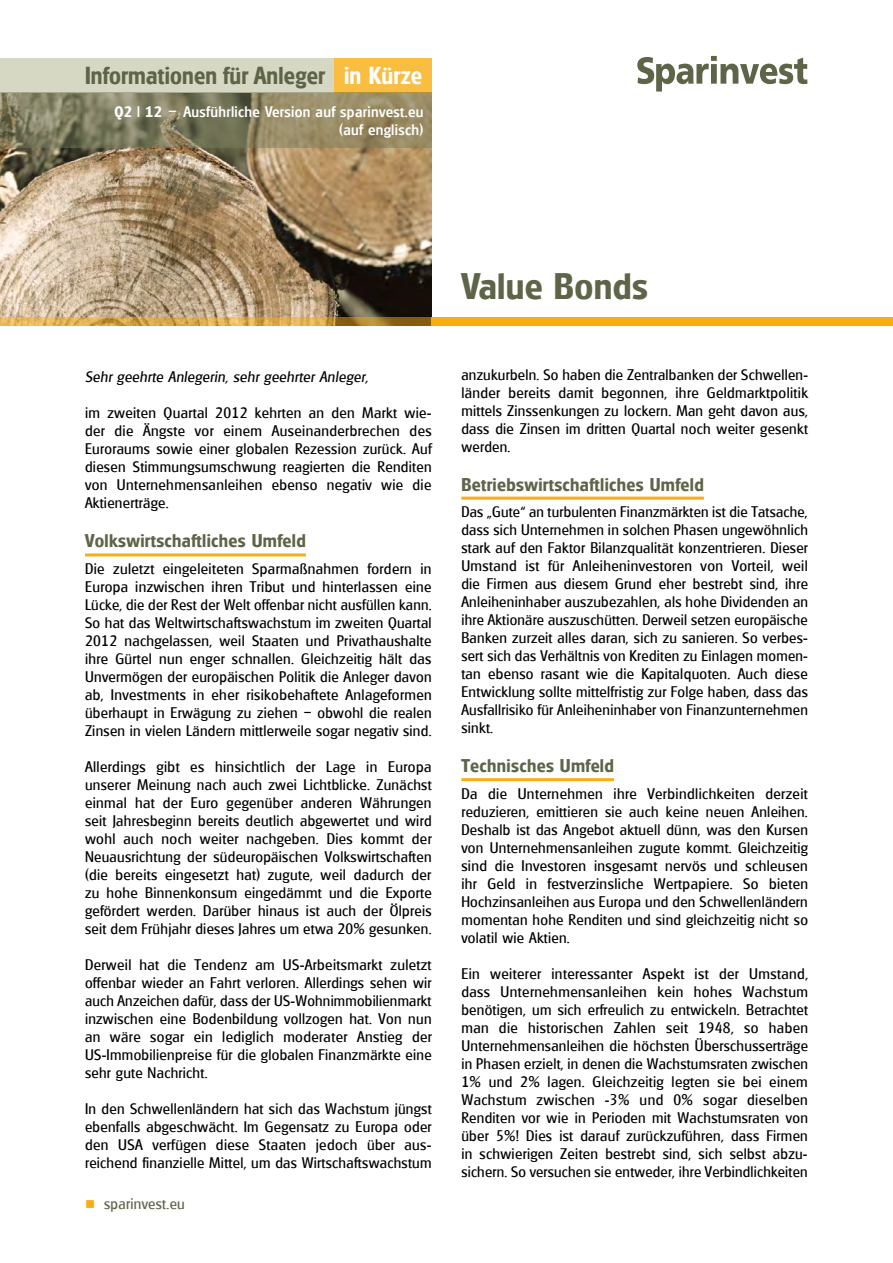
<style>
.page{position:relative;width:893px;height:1263px;background:#fff}
.page>*{position:absolute;margin:0;border:0;box-sizing:border-box;transform-origin:0 0}
.Main_Headline_GER{font:600 36px "Glasgow";letter-spacing:.01em;color:#5d6447}
.Typetitle_1_GER{font:600 24px "Glasgow";letter-spacing:.01em;color:#5d6447;scale:.94 1}
.Heading_1_GER{font:600 18px "Glasgow";letter-spacing:.02em;color:#5d6447}
.t1{font:15px/18px "Glasgow";letter-spacing:.02em;color:#000;text-align:justify}
.t2{font:500 15px "Glasgow";letter-spacing:.025em;color:#fff}
.t3{font:italic 15px "Glasgow";letter-spacing:.02em;color:#000}
.t4{font:15px "Glasgow";letter-spacing:.02em;color:#5d6447}
.s1{color:#fff}
.s2{font-weight:600}
</style>
<div class="page">
<svg style="left:637px;top:56px;width:170px;height:36px"></svg>
<img style="left:0;top:148px;width:432px;height:169px">
<hr style="left:461px;top:497px;width:243px;height:3px;background:#f8ad13">
<hr style="left:461px;top:778px;width:153px;height:3px;background:#f8ad13">
<hr style="left:85px;top:553px;width:221px;height:3px;background:#f8ad13">
<div style="left:432px;top:317px;width:461px;height:9px;background:#f8ad13"></div>
<svg style="left:0;top:317px;width:432px;height:9px;background:#cc9e44"></svg>
<div style="left:333px;top:59px;width:99px;height:34px;background:#f9bd42"></div>
<div style="left:0;top:59px;width:333px;height:34px;background:#d7d8c3"></div>
<svg style="left:0;top:93px;width:432px;height:55px;background:#878161"></svg>
<p class="Typetitle_1_GER" style="left:85px;top:61px;width:360px">Informationen für Anleger <span class="s1">in Kürze</span></p>
<p class="t2" style="left:114px;top:103px;width:311px"><span class="s2">Q2 | 12 –</span> Ausführliche Version auf sparinvest.eu</p>
<p class="t2" style="left:339px;top:121px;width:86px">(auf englisch)</p>
<p class="t3" style="left:85px;top:368px;width:285px">Sehr geehrte Anlegerin, sehr geehrter Anleger,</p>
<p class="t1" style="left:85px;top:404px;width:348px">im zweiten Quartal 2012 kehrten an den Markt wie&shy;der die Ängste vor einem Auseinanderbrechen des Euroraums sowie einer globalen Rezession zurück. Auf diesen Stimmungsumschwung reagierten die Renditen von Unternehmensanleihen ebenso negativ wie die Aktienerträge.</p>
<p class="Heading_1_GER" style="left:85px;top:530px;width:222px">Volkswirtschaftliches Umfeld</p>
<p class="t1" style="left:85px;top:559px;width:348px">Die zuletzt eingeleiteten Sparmaßnahmen fordern in Europa inzwischen ihren Tribut und hinterlassen eine Lücke, die der Rest der Welt offenbar nicht ausfüllen kann.<br>So hat das Weltwirtschaftswachstum im zweiten Quartal 2012 nachgelassen, weil Staaten und Privathaushalte ihre Gürtel nun enger schnallen. Gleichzeitig hält das Unvermögen der europäischen Politik die Anleger davon ab, Investments in eher risikobehaftete Anlageformen überhaupt in Erwägung zu ziehen – obwohl die realen Zinsen in vielen Ländern mittlerweile sogar negativ sind.</p>
<p class="t1" style="left:85px;top:757px;width:348px">Allerdings gibt es hinsichtlich der Lage in Europa unserer Meinung nach auch zwei Lichtblicke. Zunächst einmal hat der Euro gegenüber anderen Währungen seit Jahresbeginn bereits deutlich abgewertet und wird wohl auch noch weiter nachgeben. Dies kommt der Neuausrichtung der südeuropäischen Volkswirtschaften (die bereits eingesetzt hat) zugute, weil dadurch der zu hohe Binnenkonsum eingedämmt und die Exporte gefördert werden. Darüber hinaus ist auch der Ölpreis seit dem Frühjahr dieses Jahres um etwa 20% gesunken.</p>
<p class="t1" style="left:85px;top:955px;width:348px">Derweil hat die Tendenz am US-Arbeitsmarkt zuletzt offenbar wieder an Fahrt verloren. Allerdings sehen wir auch Anzeichen dafür, dass der US-Wohnimmobilienmarkt inzwischen eine Bodenbildung vollzogen hat. Von nun an wäre sogar ein lediglich moderater Anstieg der US-Immobilienpreise für die globalen Finanzmärkte eine sehr gute Nachricht.</p>
<p class="t1" style="left:85px;top:1099px;width:348px">In den Schwellenländern hat sich das Wachstum jüngst ebenfalls abgeschwächt. Im Gegensatz zu Europa oder den USA verfügen diese Staaten jedoch über aus&shy;reichend finanzielle Mittel, um das Wirtschaftswachstum</p>
<p class="t4" style="left:104px;top:1194px;width:82px">sparinvest.eu</p>
<p class="Main_Headline_GER" style="left:461px;top:263px;width:188px">Value Bonds</p>
<p class="t1" style="left:461px;top:365px;width:348px">anzukurbeln. So haben die Zentralbanken der Schwellen&shy;länder bereits damit begonnen, ihre Geldmarktpolitik mittels Zinssenkungen zu lockern. Man geht davon aus, dass die Zinsen im dritten Quartal noch weiter gesenkt werden.</p>
<p class="Heading_1_GER" style="left:461px;top:473px;width:244px">Betriebswirtschaftliches Umfeld</p>
<p class="t1" style="left:461px;top:503px;width:348px">Das „Gute“ an turbulenten Finanzmärkten ist die Tatsache, dass sich Unternehmen in solchen Phasen ungewöhnlich stark auf den Faktor Bilanzqualität konzentrieren. Dieser Umstand ist für Anleiheninvestoren von Vorteil, weil die Firmen aus diesem Grund eher bestrebt sind, ihre Anleiheninhaber auszubezahlen, als hohe Dividenden an ihre Aktionäre auszuschütten. Derweil setzen europäische Banken zurzeit alles daran, sich zu sanieren. So verbes&shy;sert sich das Verhältnis von Krediten zu Einlagen momen&shy;tan ebenso rasant wie die Kapitalquoten. Auch diese Entwicklung sollte mittelfristig zur Folge haben, dass das Ausfallrisiko für Anleiheninhaber von Finanzunternehmen sinkt.</p>
<p class="Heading_1_GER" style="left:461px;top:755px;width:154px">Technisches Umfeld</p>
<p class="t1" style="left:461px;top:784px;width:348px">Da die Unternehmen ihre Verbindlichkeiten derzeit reduzieren, emittieren sie auch keine neuen Anleihen.<br>Deshalb ist das Angebot aktuell dünn, was den Kursen von Unternehmensanleihen zugute kommt. Gleichzeitig sind die Investoren insgesamt nervös und schleusen ihr Geld in festverzinsliche Wertpapiere. So bieten Hochzinsanleihen aus Europa und den Schwellenländern momentan hohe Renditen und sind gleichzeitig nicht so volatil wie Aktien.</p>
<p class="t1" style="left:461px;top:964px;width:348px">Ein weiterer interessanter Aspekt ist der Umstand, dass Unternehmensanleihen kein hohes Wachstum benötigen, um sich erfreulich zu entwickeln. Betrachtet man die historischen Zahlen seit 1948, so haben Unternehmensanleihen die höchsten Überschusserträge in Phasen erzielt, in denen die Wachstumsraten zwischen 1% und 2% lagen. Gleichzeitig legten sie bei einem Wachstum zwischen -3% und 0% sogar dieselben Renditen vor wie in Perioden mit Wachstumsraten von über 5%! Dies ist darauf zurückzuführen, dass Firmen in schwierigen Zeiten bestrebt sind, sich selbst abzu&shy;sichern. So versuchen sie entweder, ihre Verbindlichkeiten</p>
</div>
